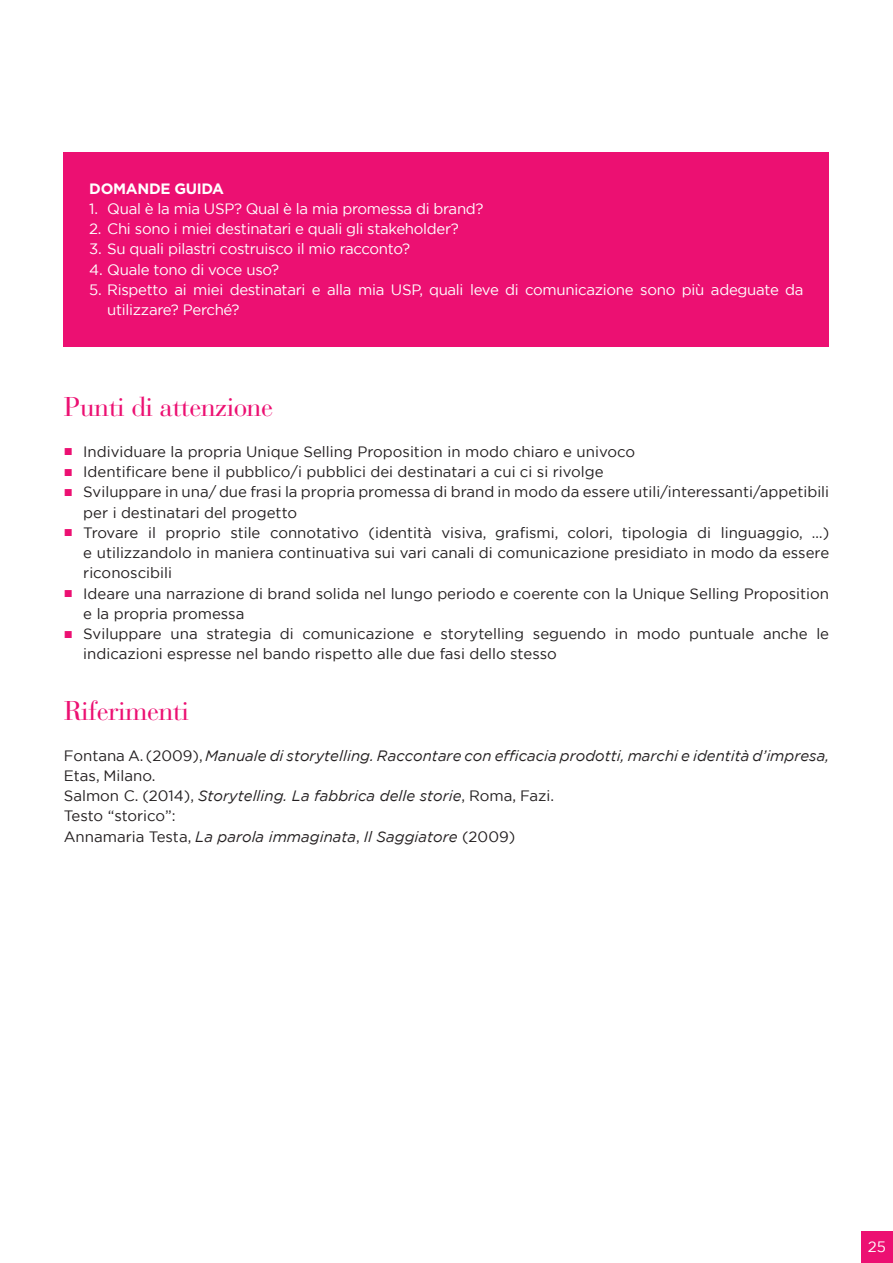
<style>
.page{position:relative;width:893px;height:1263px;background:#fff}
.page>*{position:absolute;margin:0;border:0;box-sizing:border-box;transform-origin:0 0}
.t1{font:27px "Bauer Bodoni Std";letter-spacing:-.02em;color:#ec1072}
.t2{font:15px/20.2px "Gotham";color:#231f20}
.t3{font:15px/20.2px "Gotham";letter-spacing:-.02em;color:#fff}
.t4{font:italic 15px/20.2px "Gotham";color:#231f20}
.t5{font:700 15px "Gotham";letter-spacing:-.02em;color:#fff}
.s1{font-family:"Arial";color:#ec1072}
.s2{font-style:normal}
</style>
<div class="page">
<div style="left:64px;top:152px;width:765px;height:195px;background:#ec1072"></div>
<div style="left:861px;top:1231px;width:32px;height:32px;background:#ec1072"></div>
<p class="t5" style="left:89px;top:178px;width:136px">DOMANDE GUIDA</p>
<p class="t3" style="left:89px;top:198px;width:396px">1. Qual è la mia USP? Qual è la mia promessa di brand?</p>
<p class="t3" style="left:89px;top:218px;width:371px">2. Chi sono i miei destinatari e quali gli stakeholder?</p>
<p class="t3" style="left:89px;top:239px;width:322px">3. Su quali pilastri costruisco il mio racconto?</p>
<p class="t3" style="left:89px;top:259px;width:191px">4. Quale tono di voce uso?</p>
<p class="t3" style="left:107px;top:279px;width:698px;text-indent:-18px">5. Rispetto ai miei destinatari e alla mia USP, quali leve di comunicazione sono più adeguate da utilizzare? Perché?</p>
<h1 class="t1" style="left:64px;top:391px;width:211px">Punti di attenzione</h1>
<p class="t2" style="left:64px;top:441px;width:573px"><span class="s1">■</span> Individuare la propria Unique Selling Proposition in modo chiaro e univoco</p>
<p class="t2" style="left:64px;top:461px;width:541px"><span class="s1">■</span> Identificare bene il pubblico/i pubblici dei destinatari a cui ci si rivolge</p>
<p class="t2" style="left:83px;top:482px;width:747px;text-indent:-20px"><span class="s1">■</span> Sviluppare in una/ due frasi la propria promessa di brand in modo da essere utili/interessanti/appetibili per i destinatari del progetto</p>
<p class="t2" style="left:83px;top:522px;width:747px;text-align:justify;text-indent:-20px"><span class="s1">■</span> Trovare il proprio stile connotativo (identità visiva, grafismi, colori, tipologia di linguaggio, …) e utilizzandolo in maniera continuativa sui vari canali di comunicazione presidiato in modo da essere riconoscibili</p>
<p class="t2" style="left:83px;top:583px;width:747px;text-indent:-20px"><span class="s1">■</span> Ideare una narrazione di brand solida nel lungo periodo e coerente con la Unique Selling Proposition e la propria promessa</p>
<p class="t2" style="left:83px;top:623px;width:747px;text-indent:-20px"><span class="s1">■</span> Sviluppare una strategia di comunicazione e storytelling seguendo in modo puntuale anche le indicazioni espresse nel bando rispetto alle due fasi dello stesso</p>
<h1 class="t1" style="left:64px;top:695px;width:127px">Riferimenti</h1>
<p class="t4" style="left:64px;top:745px;width:767px"><span class="s2">Fontana A. (2009),</span> Manuale di storytelling. Raccontare con efficacia prodotti, marchi e identità d’impresa, <span class="s2">Etas, Milano.<br>Salmon C. (2014),</span> Storytelling. La fabbrica delle storie<span class="s2">, Roma, Fazi.<br>Testo “storico”:<br>Annamaria Testa,</span> La parola immaginata<span class="s2">,</span> Il Saggiatore <span class="s2">(2009)</span></p>
<p class="t3" style="left:868px;top:1236px;width:20px">25</p>
</div>
